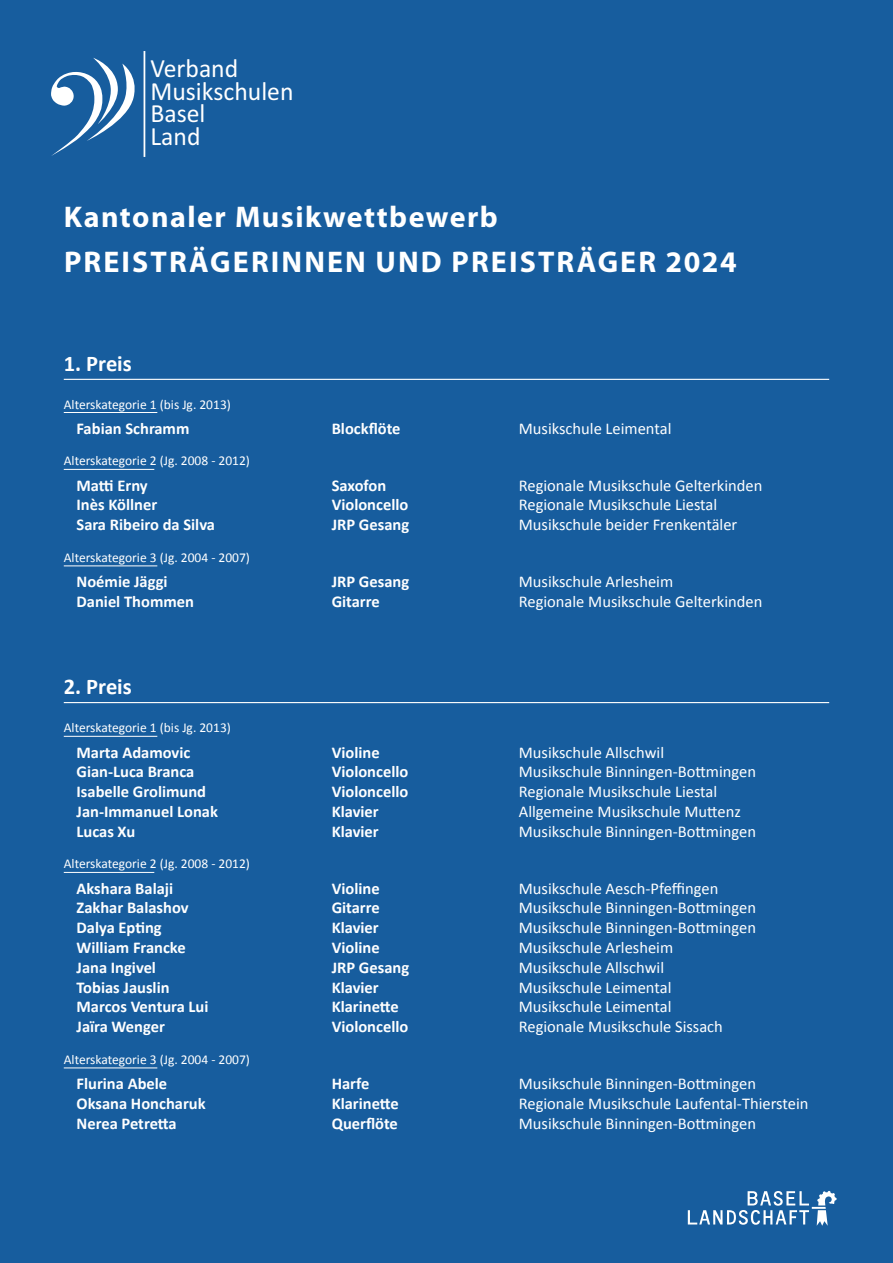
<style>
.page{position:relative;width:893px;height:1263px;background:#175d9e}
.page>*{position:absolute;margin:0;border:0;box-sizing:border-box;transform-origin:0 0}
.t1{font:700 30px/44.5px "Myriad Pro";letter-spacing:.055em;color:#fff}
.t2{font:26.25px/22.6px "Calibri";color:#fff}
.t3{font:700 22.5px "Calibri";color:#fff}
.t4{font:16.5px/19.8px "Calibri";color:#fff}
.t5{font:700 16.5px "Calibri";color:#fff}
.t6{font:13.5px "Calibri";color:#fff}
</style>
<div class="page">
<hr style="left:144px;top:51px;width:1px;height:106px;background:#fff">
<svg style="left:51px;top:58px;width:84px;height:98px"></svg>
<hr style="left:64px;top:469px;width:90px;height:1px;background:#fff">
<hr style="left:64px;top:412px;width:93px;height:1px;background:#fff">
<hr style="left:64px;top:379px;width:765px;height:1px;background:#fff">
<hr style="left:64px;top:565px;width:93px;height:1px;background:#fff">
<hr style="left:64px;top:872px;width:90px;height:1px;background:#fff">
<hr style="left:64px;top:702px;width:765px;height:1px;background:#fff">
<hr style="left:64px;top:736px;width:93px;height:1px;background:#fff">
<hr style="left:64px;top:1067px;width:93px;height:1px;background:#fff">
<svg style="left:688px;top:1191px;width:149px;height:35px"></svg>
<h2 class="t2" style="left:150px;top:57px;width:145px">Verband<br>Musikschulen<br>Basel<br>Land</h2>
<h1 class="t1" style="left:64px;top:194px;width:674px">Kantonaler Musikwettbewerb<br>PREISTRÄGERINNEN UND PREISTRÄGER 2024</h1>
<h3 class="t3" style="left:64px;top:349px;width:70px">1. Preis</h3>
<p class="t6" style="left:64px;top:396px;width:169px">Alterskategorie 1 (bis Jg. 2013)</p>
<p class="t5" style="left:77px;top:418px;width:114px">Fabian Schramm</p>
<p class="t5" style="left:332px;top:418px;width:70px">Blockflöte</p>
<p class="t4" style="left:519px;top:418px;width:154px">Musikschule Leimental</p>
<p class="t6" style="left:64px;top:452px;width:188px">Alterskategorie 2 (Jg. 2008 - 2012)</p>
<p class="t5" style="left:77px;top:475px;width:73px">Matti Erny</p>
<p class="t5" style="left:332px;top:475px;width:56px">Saxofon</p>
<p class="t5" style="left:77px;top:494px;width:82px">Inès Köllner</p>
<p class="t5" style="left:332px;top:494px;width:78px">Violoncello</p>
<p class="t5" style="left:77px;top:514px;width:140px">Sara Ribeiro da Silva</p>
<p class="t5" style="left:332px;top:514px;width:79px">JRP Gesang</p>
<p class="t6" style="left:64px;top:549px;width:188px">Alterskategorie 3 (Jg. 2004 - 2007)</p>
<p class="t5" style="left:77px;top:571px;width:93px">Noémie Jäggi</p>
<p class="t5" style="left:332px;top:571px;width:79px">JRP Gesang</p>
<p class="t5" style="left:77px;top:591px;width:119px">Daniel Thommen</p>
<p class="t5" style="left:332px;top:591px;width:50px">Gitarre</p>
<h3 class="t3" style="left:64px;top:672px;width:70px">2. Preis</h3>
<p class="t6" style="left:64px;top:719px;width:169px">Alterskategorie 1 (bis Jg. 2013)</p>
<p class="t5" style="left:77px;top:741px;width:115px">Marta Adamovic</p>
<p class="t5" style="left:332px;top:741px;width:49px">Violine</p>
<p class="t5" style="left:77px;top:761px;width:119px">Gian-Luca Branca</p>
<p class="t5" style="left:332px;top:761px;width:78px">Violoncello</p>
<p class="t5" style="left:77px;top:781px;width:131px">Isabelle Grolimund</p>
<p class="t5" style="left:332px;top:781px;width:78px">Violoncello</p>
<p class="t5" style="left:77px;top:801px;width:143px">Jan-Immanuel Lonak</p>
<p class="t5" style="left:332px;top:801px;width:49px">Klavier</p>
<p class="t5" style="left:77px;top:821px;width:60px">Lucas Xu</p>
<p class="t5" style="left:332px;top:821px;width:49px">Klavier</p>
<p class="t6" style="left:64px;top:855px;width:188px">Alterskategorie 2 (Jg. 2008 - 2012)</p>
<p class="t5" style="left:77px;top:878px;width:98px">Akshara Balaji</p>
<p class="t5" style="left:332px;top:878px;width:49px">Violine</p>
<p class="t5" style="left:77px;top:897px;width:114px">Zakhar Balashov</p>
<p class="t5" style="left:332px;top:897px;width:50px">Gitarre</p>
<p class="t5" style="left:77px;top:917px;width:87px">Dalya Epting</p>
<p class="t5" style="left:332px;top:917px;width:49px">Klavier</p>
<p class="t5" style="left:77px;top:937px;width:111px">William Francke</p>
<p class="t5" style="left:332px;top:937px;width:49px">Violine</p>
<p class="t5" style="left:77px;top:957px;width:81px">Jana Ingivel</p>
<p class="t5" style="left:332px;top:957px;width:79px">JRP Gesang</p>
<p class="t5" style="left:77px;top:977px;width:95px">Tobias Jauslin</p>
<p class="t5" style="left:332px;top:977px;width:49px">Klavier</p>
<p class="t5" style="left:77px;top:996px;width:133px">Marcos Ventura Lui</p>
<p class="t5" style="left:332px;top:996px;width:69px">Klarinette</p>
<p class="t5" style="left:77px;top:1016px;width:90px">Jaïra Wenger</p>
<p class="t5" style="left:332px;top:1016px;width:78px">Violoncello</p>
<p class="t6" style="left:64px;top:1051px;width:188px">Alterskategorie 3 (Jg. 2004 - 2007)</p>
<p class="t5" style="left:77px;top:1073px;width:92px">Flurina Abele</p>
<p class="t5" style="left:332px;top:1073px;width:39px">Harfe</p>
<p class="t5" style="left:77px;top:1093px;width:131px">Oksana Honcharuk</p>
<p class="t5" style="left:332px;top:1093px;width:69px">Klarinette</p>
<p class="t5" style="left:77px;top:1113px;width:102px">Nerea Petretta</p>
<p class="t5" style="left:332px;top:1113px;width:68px">Querflöte</p>
<p class="t4" style="left:519px;top:475px;width:245px">Regionale Musikschule Gelterkinden<br>Regionale Musikschule Liestal<br>Musikschule beider Frenkentäler</p>
<p class="t4" style="left:519px;top:572px;width:245px">Musikschule Arlesheim<br>Regionale Musikschule Gelterkinden</p>
<p class="t4" style="left:519px;top:742px;width:239px">Musikschule Allschwil<br>Musikschule Binningen-Bottmingen<br>Regionale Musikschule Liestal<br>Allgemeine Musikschule Muttenz<br>Musikschule Binningen-Bottmingen</p>
<p class="t4" style="left:519px;top:878px;width:239px">Musikschule Aesch-Pfeffingen<br>Musikschule Binningen-Bottmingen<br>Musikschule Binningen-Bottmingen<br>Musikschule Arlesheim<br>Musikschule Allschwil<br>Musikschule Leimental<br>Musikschule Leimental<br>Regionale Musikschule Sissach</p>
<p class="t4" style="left:519px;top:1074px;width:291px">Musikschule Binningen-Bottmingen<br>Regionale Musikschule Laufental-Thierstein<br>Musikschule Binningen-Bottmingen</p>
</div>
